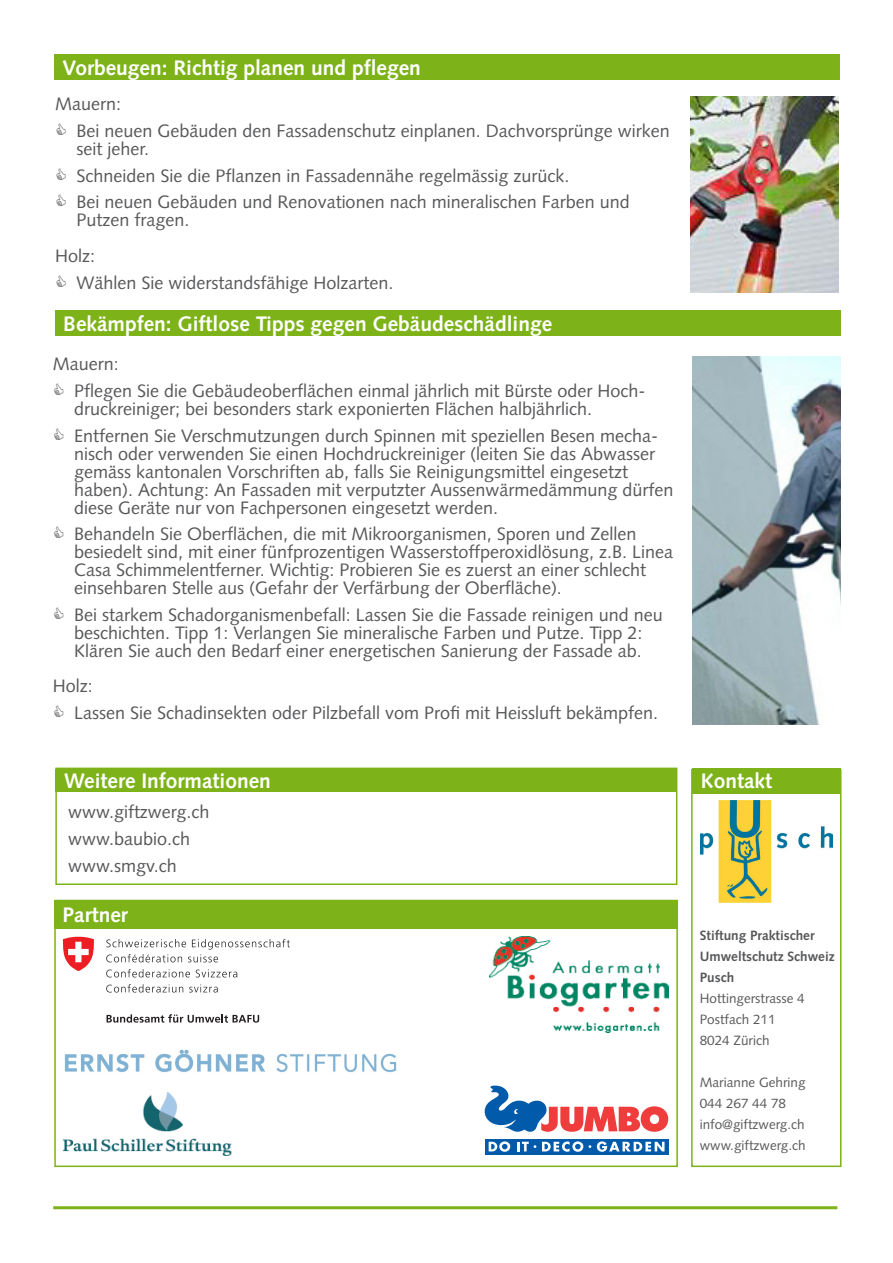
<style>
.page{position:relative;width:893px;height:1263px;background:#fff}
.page>*{position:absolute;margin:0;border:0;box-sizing:border-box;transform-origin:0 0}
.Titel{font:700 21px "Syntax";color:#fff}
.Liste{font:18px/18px "Syntax";color:#57585a}
.Text{font:18px "Syntax";color:#57585a}
.t1{font:13.5px "Syntax";color:#57585a}
.t2{font:700 13.5px "Syntax";color:#57585a}
</style>
<div class="page">
<div style="left:54px;top:54px;width:785px;height:25px;background:#7db319"></div>
<hr style="left:53px;top:1206px;width:784px;height:3px;background:#7db319">
<img style="left:692px;top:357px;width:148px;height:368px">
<img style="left:691px;top:97px;width:148px;height:195px">
<div style="left:55px;top:310px;width:785px;height:25px;background:#7db319"></div>
<div style="left:691px;top:769px;width:150px;height:398px;border:2px solid #7db319"></div>
<div style="left:692px;top:768px;width:149px;height:25px;background:#7db319"></div>
<img style="left:701px;top:800px;width:131px;height:102px">
<div style="left:56px;top:769px;width:620px;height:23px;background:#7db319"></div>
<div style="left:55px;top:768px;width:622px;height:117px;border:2px solid #7db319"></div>
<div style="left:54px;top:900px;width:623px;height:28px;background:#7db319"></div>
<img style="left:62px;top:1093px;width:170px;height:63px">
<img style="left:489px;top:937px;width:179px;height:95px">
<img style="left:64px;top:1049px;width:333px;height:24px">
<svg style="left:485px;top:1085px;width:183px;height:47px"></svg>
<div style="left:485px;top:1139px;width:183px;height:15px;background:#015aaa"></div>
<svg style="left:489px;top:1141px;width:21px;height:11px"></svg>
<svg style="left:542px;top:1141px;width:41px;height:11px"></svg>
<svg style="left:597px;top:1141px;width:67px;height:11px"></svg>
<svg style="left:517px;top:1142px;width:19px;height:9px"></svg>
<svg style="left:106px;top:939px;width:184px;height:23px"></svg>
<svg style="left:106px;top:969px;width:84px;height:8px"></svg>
<svg style="left:196px;top:969px;width:41px;height:8px"></svg>
<svg style="left:106px;top:984px;width:77px;height:8px"></svg>
<svg style="left:189px;top:984px;width:29px;height:8px"></svg>
<svg style="left:107px;top:1014px;width:152px;height:9px"></svg>
<svg style="left:63px;top:937px;width:31px;height:34px"></svg>
<div style="left:54px;top:900px;width:624px;height:267px;border:2px solid #7db319"></div>
<p class="Titel" style="left:63px;top:55px;width:360px">Vorbeugen: Richtig planen und pflegen</p>
<p class="Text" style="left:55px;top:94px;width:68px">Mauern:</p>
<p class="Liste" style="left:77px;top:122px;width:595px">Bei neuen Gebäuden den Fassadenschutz einplanen. Dachvorsprünge wirken seit jeher.</p>
<p class="Liste" style="left:77px;top:167px;width:494px">Schneiden Sie die Pflanzen in Fassadennähe regelmässig zurück.</p>
<p class="Liste" style="left:77px;top:193px;width:555px">Bei neuen Gebäuden und Renovationen nach mineralischen Farben und<br>Putzen fragen.</p>
<p class="Text" style="left:55px;top:245px;width:41px">Holz:</p>
<p class="Liste" style="left:77px;top:274px;width:319px">Wählen Sie widerstandsfähige Holzarten.</p>
<p class="Titel" style="left:63px;top:311px;width:490px">Bekämpfen: Giftlose Tipps gegen Gebäudeschädlinge</p>
<p class="Text" style="left:53px;top:353px;width:68px">Mauern:</p>
<p class="Liste" style="left:74px;top:382px;width:573px">Pflegen Sie die Gebäudeoberflächen einmal jährlich mit Bürste oder Hoch&shy;druckreiniger; bei besonders stark exponierten Flächen halbjährlich.</p>
<p class="Liste" style="left:74px;top:427px;width:601px">Entfernen Sie Verschmutzungen durch Spinnen mit speziellen Besen mecha&shy;nisch oder verwenden Sie einen Hochdruckreiniger (leiten Sie das Abwasser gemäss kantonalen Vorschriften ab, falls Sie Reinigungsmittel eingesetzt haben). Achtung: An Fassaden mit verputzter Aussenwärmedämmung dürfen diese Geräte nur von Fachpersonen eingesetzt werden.</p>
<p class="Liste" style="left:74px;top:525px;width:600px">Behandeln Sie Oberflächen, die mit Mikroorganismen, Sporen und Zellen besiedelt sind, mit einer fünfprozentigen Wasserstoffperoxidlösung, z.B. Linea Casa Schimmelentferner. Wichtig: Probieren Sie es zuerst an einer schlecht einsehbaren Stelle aus (Gefahr der Verfärbung der Oberfläche).</p>
<p class="Liste" style="left:74px;top:606px;width:590px">Bei starkem Schadorganismenbefall: Lassen Sie die Fassade reinigen und neu beschichten. Tipp 1: Verlangen Sie mineralische Farben und Putze. Tipp 2:<br>Klären Sie auch den Bedarf einer energetischen Sanierung der Fassade ab.</p>
<p class="Text" style="left:53px;top:675px;width:41px">Holz:</p>
<p class="Liste" style="left:74px;top:704px;width:585px">Lassen Sie Schadinsekten oder Pilzbefall vom Profi mit Heissluft bekämpfen.</p>
<p class="Titel" style="left:64px;top:769px;width:208px">Weitere Informationen</p>
<p class="Text" style="left:68px;top:801px;width:143px">www.giftzwerg.ch</p>
<p class="Text" style="left:68px;top:828px;width:123px">www.baubio.ch</p>
<p class="Text" style="left:68px;top:855px;width:110px">www.smgv.ch</p>
<p class="Titel" style="left:63px;top:903px;width:67px">Partner</p>
<p class="Titel" style="left:701px;top:769px;width:73px">Kontakt</p>
<p class="t2" style="left:700px;top:928px;width:116px">Stiftung Praktischer</p>
<p class="t2" style="left:700px;top:949px;width:136px">Umweltschutz Schweiz</p>
<p class="t2" style="left:700px;top:970px;width:36px">Pusch</p>
<p class="t1" style="left:700px;top:991px;width:107px">Hottingerstrasse 4</p>
<p class="t1" style="left:700px;top:1012px;width:77px">Postfach 211</p>
<p class="t1" style="left:700px;top:1033px;width:71px">8024 Zürich</p>
<p class="t1" style="left:700px;top:1075px;width:107px">Marianne Gehring</p>
<p class="t1" style="left:700px;top:1096px;width:88px">044 267 44 78</p>
<p class="t1" style="left:700px;top:1117px;width:106px">info@giftzwerg.ch</p>
<p class="t1" style="left:700px;top:1138px;width:107px">www.giftzwerg.ch</p>
</div>
